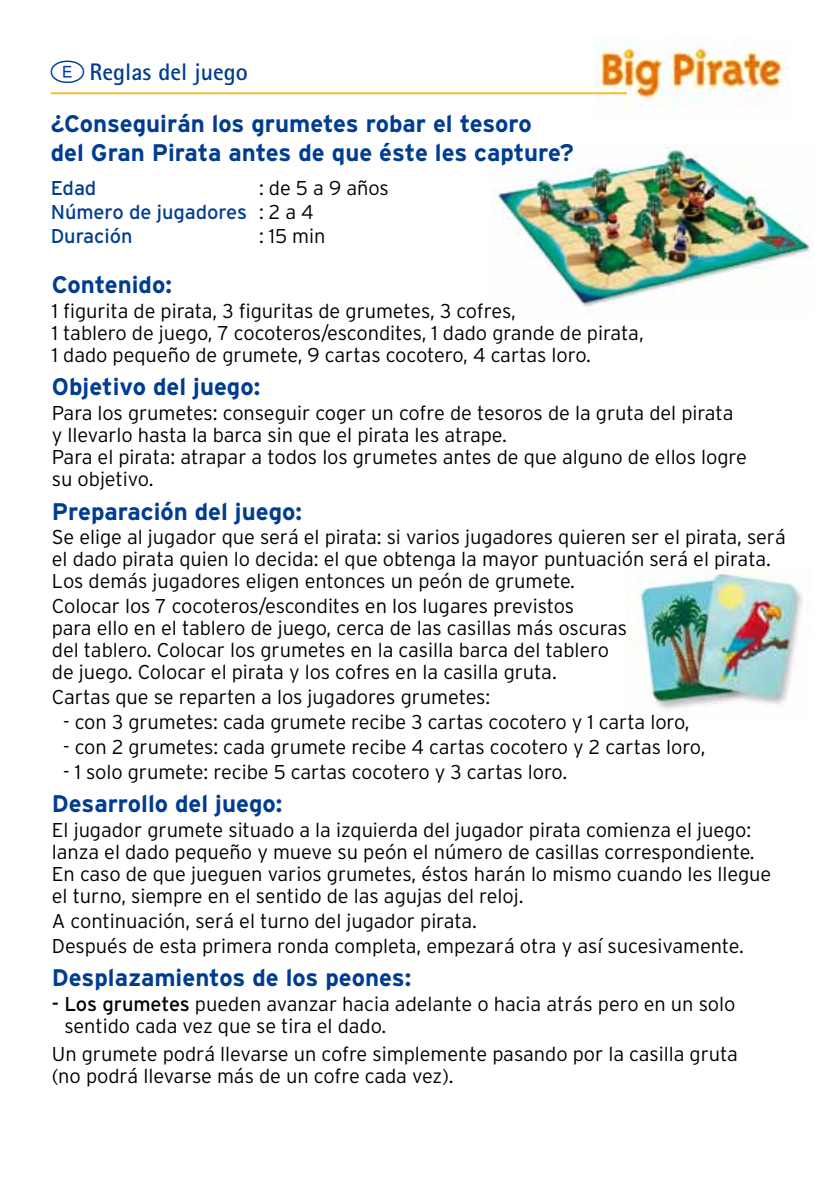
<style>
.page{position:relative;width:840px;height:1191px;background:#fff}
.page>*{position:absolute;margin:0;border:0;box-sizing:border-box;transform-origin:0 0}
.t1{font:700 24px/28.8px "Interstate";color:#003d90}
.t2{font:700 24px "Agfa Rotis Sans Serif";color:#003d90}
.t3{font:300 20px/22px "Interstate";letter-spacing:-.005em;color:#000}
.t4{font:20px/24px "Interstate";letter-spacing:-.005em;color:#003d90}
.s1{font-weight:300;color:#000}
.s2{font-weight:400}
</style>
<div class="page">
<img style="left:491px;top:143px;width:322px;height:164px">
<img style="left:638px;top:568px;width:165px;height:142px">
<img style="left:594px;top:38px;width:192px;height:69px">
<hr style="left:51px;top:92px;width:575px;height:2px;background:#fbbe30">
<p class="t2" style="left:89px;top:56px;width:160px">Reglas del juego</p>
<p class="t1" style="left:51px;top:109px;width:524px">¿Conseguirán los grumetes robar el tesoro<br>del Gran Pirata antes de que éste les capture?</p>
<p class="t4" style="left:51px;top:176px;width:47px">Edad</p>
<p class="t4" style="left:51px;top:176px;width:339px;text-indent:208px"><span class="s1">: de 5 a 9 años<br></span>Número de jugadores <span class="s1">: 2 a 4<br></span>Duración</p>
<p class="t3" style="left:259px;top:225px;width:68px">: 15 min</p>
<p class="t1" style="left:52px;top:270px;width:121px">Contenido:</p>
<p class="t3" style="left:52px;top:300px;width:593px">1 figurita de pirata, 3 figuritas de grumetes, 3 cofres,<br>1 tablero de juego, 7 cocoteros/escondites, 1 dado grande de pirata,<br>1 dado pequeño de grumete, 9 cartas cocotero, 4 cartas loro.</p>
<p class="t1" style="left:52px;top:372px;width:210px">Objetivo del juego:</p>
<p class="t3" style="left:52px;top:402px;width:696px">Para los grumetes: conseguir coger un cofre de tesoros de la gruta del pirata y llevarlo hasta la barca sin que el pirata les atrape.<br>Para el pirata: atrapar a todos los grumetes antes de que alguno de ellos logre su objetivo.</p>
<p class="t1" style="left:52px;top:496px;width:251px">Preparación del juego:</p>
<p class="t3" style="left:52px;top:526px;width:735px">Se elige al jugador que será el pirata: si varios jugadores quieren ser el pirata, será el dado pirata quien lo decida: el que obtenga la mayor puntuación será el pirata.<br>Los demás jugadores eligen entonces un peón de grumete.</p>
<p class="t3" style="left:52px;top:595px;width:576px">Colocar los 7 cocoteros/escondites en los lugares previstos<br>para ello en el tablero de juego, cerca de las casillas más oscuras del tablero. Colocar los grumetes en la casilla barca del tablero de juego. Colocar el pirata y los cofres en la casilla gruta.</p>
<p class="t3" style="left:52px;top:686px;width:439px">Cartas que se reparten a los jugadores grumetes:</p>
<p class="t3" style="left:63px;top:711px;width:627px">- con 3 grumetes: cada grumete recibe 3 cartas cocotero y 1 carta loro,</p>
<p class="t3" style="left:63px;top:735px;width:643px">- con 2 grumetes: cada grumete recibe 4 cartas cocotero y 2 cartas loro,</p>
<p class="t3" style="left:63px;top:760px;width:505px">- 1 solo grumete: recibe 5 cartas cocotero y 3 cartas loro.</p>
<p class="t1" style="left:52px;top:789px;width:232px">Desarrollo del juego:</p>
<p class="t3" style="left:52px;top:818px;width:720px">El jugador grumete situado a la izquierda del jugador pirata comienza el juego: lanza el dado pequeño y mueve su peón el número de casillas correspondiente.<br>En caso de que jueguen varios grumetes, éstos harán lo mismo cuando les llegue el turno, siempre en el sentido de las agujas del reloj.</p>
<p class="t3" style="left:52px;top:908px;width:693px;line-height:24.8px">A continuación, será el turno del jugador pirata.<br>Después de esta primera ronda completa, empezará otra y así sucesivamente.</p>
<p class="t1" style="left:52px;top:963px;width:361px">Desplazamientos de los peones:</p>
<p class="t3" style="left:64px;top:992px;width:672px;text-indent:-12px"><span class="s2">- Los grumetes</span> pueden avanzar hacia adelante o hacia atrás pero en un solo sentido cada vez que se tira el dado.</p>
<p class="t3" style="left:52px;top:1042px;width:687px">Un grumete podrá llevarse un cofre simplemente pasando por la casilla gruta (no podrá llevarse más de un cofre cada vez).</p>
</div>
